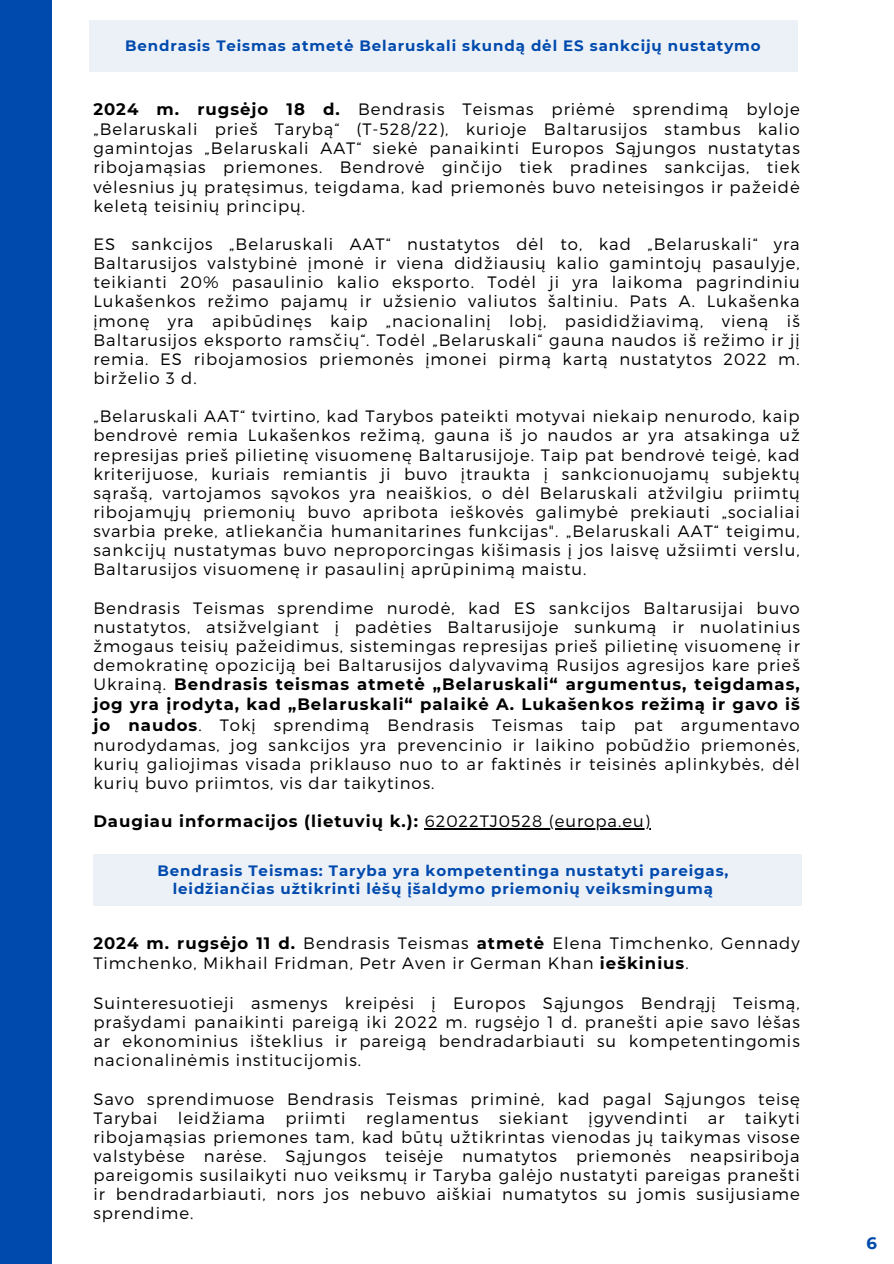
<style>
.page{position:relative;width:894px;height:1264px;background:#fff}
.page>*{position:absolute;margin:0;border:0;box-sizing:border-box;transform-origin:0 0}
.t1{font:300 16.5px/19.2px "Montserrat";letter-spacing:.06em;color:#000;text-align:justify}
.t2{font:700 16.5px "Montserrat";letter-spacing:.06em;color:#000}
.t3{font:700 16.5px "Montserrat";color:#004aad}
.t4{font:700 15px/18px "Montserrat";letter-spacing:.06em;color:#004aad;text-align:center}
.s1{font-weight:700}
.s2{font-weight:300}
</style>
<div class="page">
<div style="left:0;top:0;width:52px;height:1263px;background:#004aad"></div>
<hr style="left:424px;top:828px;width:226px;height:1px;background:#000">
<p class="t4" style="left:125px;top:36px;width:636px">Bendrasis Teismas atmetė Belaruskali skundą dėl ES sankcijų nustatymo</p>
<h1 class="t1" style="left:93px;top:99px;width:707px"><span class="s1">2024 m. rugsėjo 18 d.</span> Bendrasis Teismas priėmė sprendimą byloje „Belaruskali prieš Tarybą“ (T-528/22), kurioje Baltarusijos stambus kalio gamintojas „Belaruskali AAT“ siekė panaikinti Europos Sąjungos nustatytas ribojamąsias priemones. Bendrovė ginčijo tiek pradines sankcijas, tiek vėlesnius jų pratęsimus, teigdama, kad priemonės buvo neteisingos ir pažeidė keletą teisinių principų.</h1>
<p class="t1" style="left:93px;top:234px;width:707px">ES sankcijos „Belaruskali AAT“ nustatytos dėl to, kad „Belaruskali“ yra Baltarusijos valstybinė įmonė ir viena didžiausių kalio gamintojų pasaulyje, teikianti 20% pasaulinio kalio eksporto. Todėl ji yra laikoma pagrindiniu Lukašenkos režimo pajamų ir užsienio valiutos šaltiniu. Pats A. Lukašenka įmonę yra apibūdinęs kaip „nacionalinį lobį, pasididžiavimą, vieną iš Baltarusijos eksporto ramsčių“. Todėl „Belaruskali“ gauna naudos iš režimo ir jį remia. ES ribojamosios priemonės įmonei pirmą kartą nustatytos 2022 m. birželio 3 d.</p>
<p class="t1" style="left:93px;top:406px;width:707px">„Belaruskali AAT“ tvirtino, kad Tarybos pateikti motyvai niekaip nenurodo, kaip bendrovė remia Lukašenkos režimą, gauna iš jo naudos ar yra atsakinga už represijas prieš pilietinę visuomenę Baltarusijoje. Taip pat bendrovė teigė, kad kriterijuose, kuriais remiantis ji buvo įtraukta į sankcionuojamų subjektų sąrašą, vartojamos sąvokos yra neaiškios, o dėl Belaruskali atžvilgiu priimtų ribojamųjų priemonių buvo apribota ieškovės galimybė prekiauti „socialiai svarbia preke, atliekančia humanitarines funkcijas". „Belaruskali AAT“ teigimu, sankcijų nustatymas buvo neproporcingas kišimasis į jos laisvę užsiimti verslu, Baltarusijos visuomenę ir pasaulinį aprūpinimą maistu.</p>
<p class="t1" style="left:93px;top:597px;width:707px">Bendrasis Teismas sprendime nurodė, kad ES sankcijos Baltarusijai buvo nustatytos, atsižvelgiant į padėties Baltarusijoje sunkumą ir nuolatinius žmogaus teisių pažeidimus, sistemingas represijas prieš pilietinę visuomenę ir demokratinę opoziciją bei Baltarusijos dalyvavimą Rusijos agresijos kare prieš Ukrainą. <span class="s1">Bendrasis teismas atmetė „Belaruskali“ argumentus, teigdamas, jog yra įrodyta, kad „Belaruskali“ palaikė A. Lukašenkos režimą ir gavo iš jo naudos</span>. Tokį sprendimą Bendrasis Teismas taip pat argumentavo nurodydamas, jog sankcijos yra prevencinio ir laikino pobūdžio priemonės, kurių galiojimas visada priklauso nuo to ar faktinės ir teisinės aplinkybės, dėl kurių buvo priimtos, vis dar taikytinos.</p>
<p class="t2" style="left:93px;top:811px;width:558px">Daugiau informacijos (lietuvių k.): <span class="s2">62022TJ0528 (europa.eu)</span></p>
<h1 class="t4" style="left:157px;top:862px;width:572px">Bendrasis Teismas: Taryba yra kompetentinga nustatyti pareigas, leidžiančias užtikrinti lėšų įšaldymo priemonių veiksmingumą</h1>
<p class="t1" style="left:93px;top:932px;width:707px;line-height:20.2px"><span class="s1">2024 m. rugsėjo 11 d.</span> Bendrasis Teismas <span class="s1">atmetė</span> Elena Timchenko, Gennady<br>Timchenko, Mikhail Fridman, Petr Aven ir German Khan <span class="s1">ieškinius</span>.</p>
<p class="t1" style="left:93px;top:992px;width:707px">Suinteresuotieji asmenys kreipėsi į Europos Sąjungos Bendrąjį Teismą, prašydami panaikinti pareigą iki 2022 m. rugsėjo 1 d. pranešti apie savo lėšas ar ekonominius išteklius ir pareigą bendradarbiauti su kompetentingomis nacionalinėmis institucijomis.</p>
<p class="t1" style="left:93px;top:1088px;width:707px">Savo sprendimuose Bendrasis Teismas priminė, kad pagal Sąjungos teisę Tarybai leidžiama priimti reglamentus siekiant įgyvendinti ar taikyti ribojamąsias priemones tam, kad būtų užtikrintas vienodas jų taikymas visose valstybėse narėse. Sąjungos teisėje numatytos priemonės neapsiriboja pareigomis susilaikyti nuo veiksmų ir Taryba galėjo nustatyti pareigas pranešti ir bendradarbiauti, nors jos nebuvo aiškiai numatytos su jomis susijusiame sprendime.</p>
<p class="t3" style="left:866px;top:1233px;width:12px">6</p>
</div>
